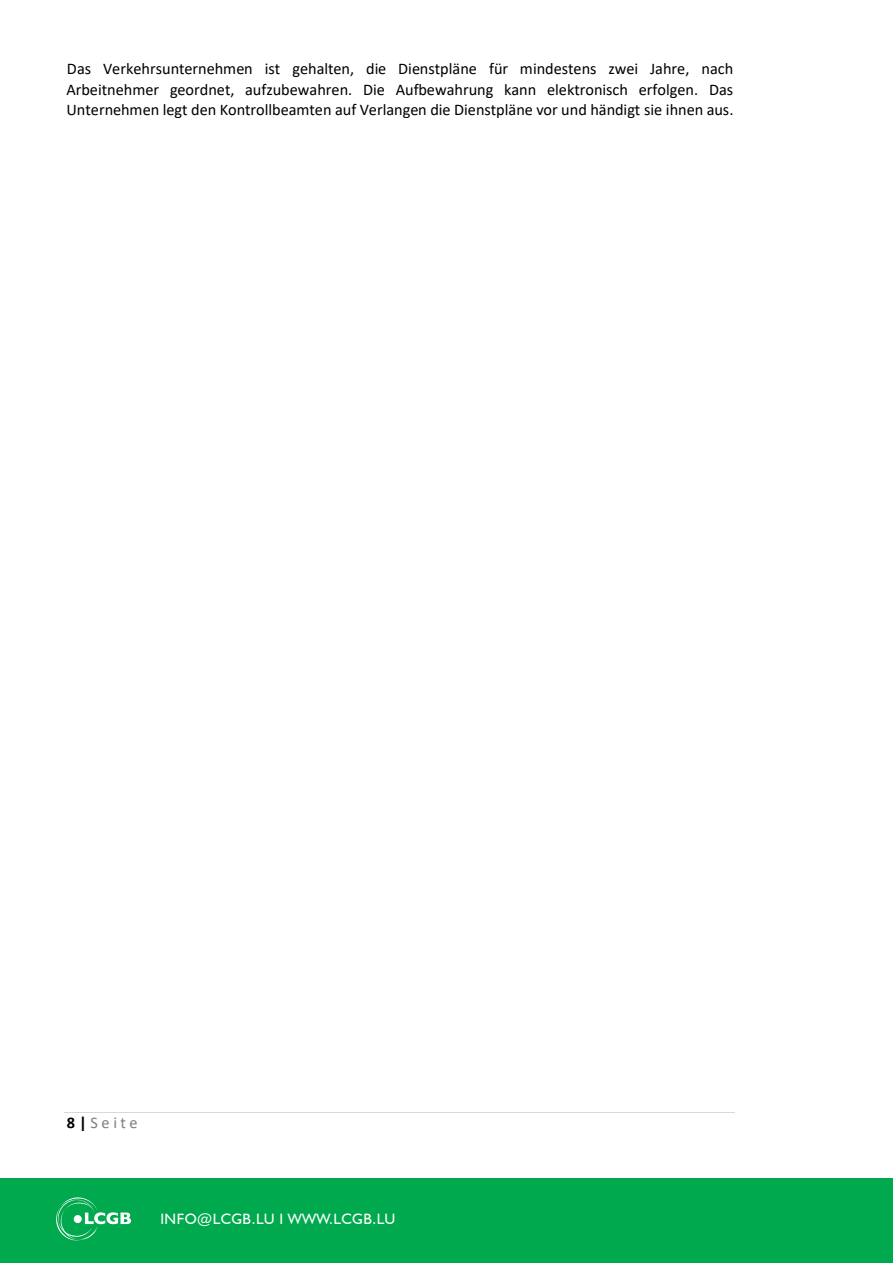
<style>
.page{position:relative;width:893px;height:1263px;background:#fff}
.page>*{position:absolute;margin:0;border:0;box-sizing:border-box;transform-origin:0 0}
.t1{font:16.35px/20.4px "Calibri";color:#000;text-align:justify}
.t2{font:16.35px "Calibri";color:#7f7f7f}
.t3{font:15px "Humanist 521 BT";letter-spacing:.03em;color:#fff}
.s1{font-weight:700;color:#000}
</style>
<div class="page">
<div style="left:0;top:1178px;width:893px;height:85px;background:#00a94e"></div>
<svg style="left:56px;top:1197px;width:75px;height:44px"></svg>
<hr style="left:65px;top:1112px;width:670px;height:1px;background:#d9d9d9">
<p class="t1" style="left:66px;top:58px;width:668px">Das Verkehrsunternehmen ist gehalten, die Dienstpläne für mindestens zwei Jahre, nach Arbeitnehmer geordnet, aufzubewahren. Die Aufbewahrung kann elektronisch erfolgen. Das Unternehmen legt den Kontrollbeamten auf Verlangen die Dienstpläne vor und händigt sie ihnen aus.</p>
<p class="t2" style="left:67px;top:1112px;width:72px"><span class="s1">8|</span> S e i t e</p>
<p class="t3" style="left:160px;top:1209px;width:236px">INFO@LCGB.LU I WWW.LCGB.LU</p>
</div>
